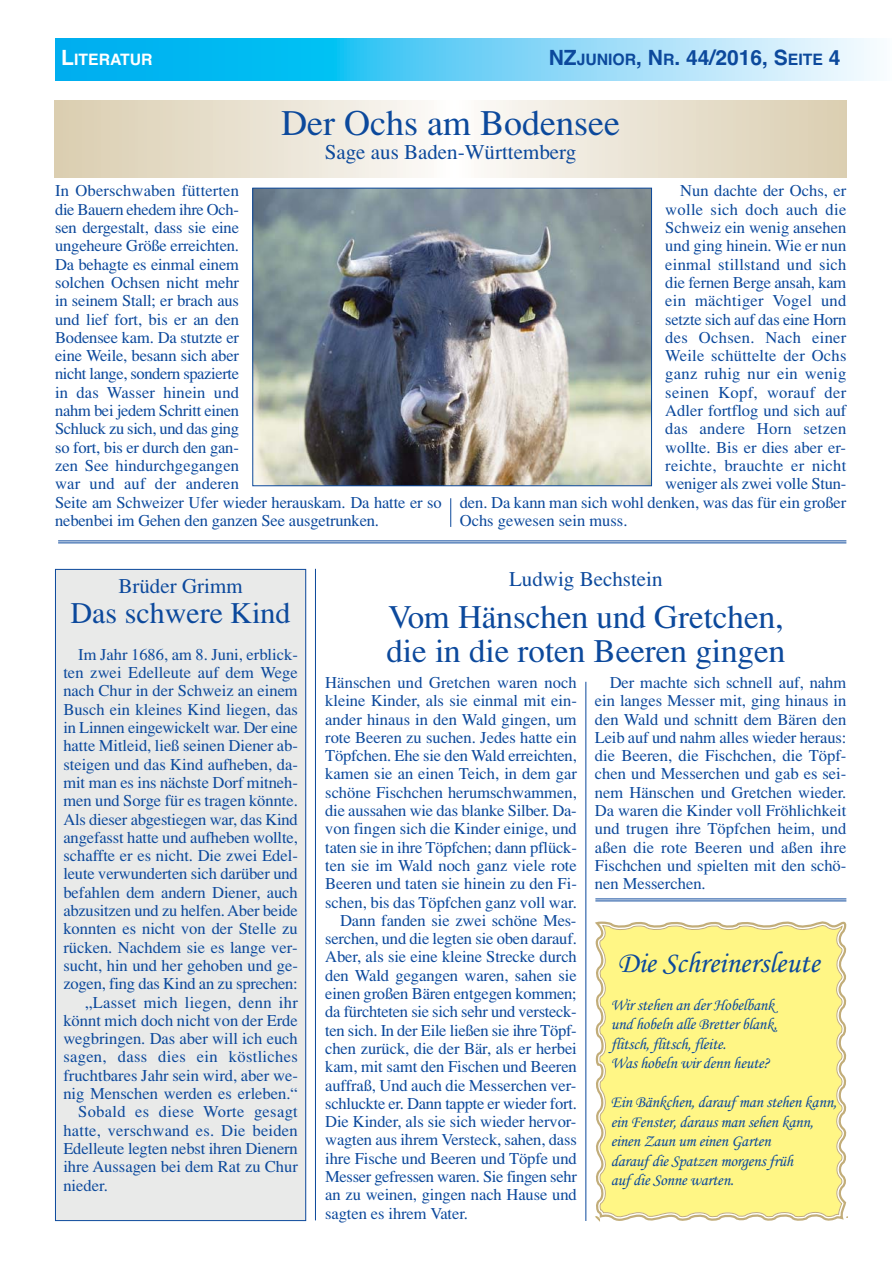
<style>
.page{position:relative;width:893px;height:1263px;background:#fff}
.page>*{position:absolute;margin:0;border:0;box-sizing:border-box;transform-origin:0 0}
.t1{font:36px "Times H Roman";color:#0c499c}
.t2{font:33px/34.5px "Times H Roman";color:#0c499c}
.t3{font:30px "Monotype Corsiva";color:#0c499c}
.t4{font:30px "Times H Roman";color:#0c499c}
.t5{font:21px "Times H Roman";color:#0c499c}
.t6{font:700 21px "Helvetica";color:#0c499c}
.t7{font:16.5px/18.3px "Times H Roman";letter-spacing:-.005em;color:#0c499c}
.t8{font:16.5px/19.5px "Monotype Corsiva";letter-spacing:-.015em;color:#0c499c}
.t9{font:16.5px "Times H Roman";letter-spacing:.02em;color:#0c499c}
.t10{font:16.5px "Times H Roman";letter-spacing:.015em;color:#0c499c}
.t11{font:700 15.75px "Helvetica";color:#fff}
.s1{font-size:21px}
.s2{font-size:15.75px}
</style>
<div class="page">
<svg style="left:55px;top:38px;width:819px;height:43px;background:#63d0f6"></svg>
<hr style="left:315px;top:569px;width:1px;height:651px;background:#0c499c">
<svg style="left:55px;top:100px;width:791px;height:78px;background:#eae3d3"></svg>
<div style="left:56px;top:570px;width:249px;height:650px;background:#e9eae9"></div>
<div style="left:55px;top:569px;width:251px;height:652px;border:1px solid #0c499c"></div>
<img style="left:254px;top:190px;width:395px;height:294px">
<div style="left:252px;top:188px;width:399px;height:298px;border:1px solid #0c499c"></div>
<hr style="left:58px;top:542px;width:788px;height:1px;background:#0c499c">
<hr style="left:58px;top:540px;width:788px;height:1px;background:#0c499c">
<hr style="left:595px;top:900px;width:251px;height:1px;background:#0c499c">
<hr style="left:595px;top:898px;width:251px;height:1px;background:#0c499c">
<svg style="left:450px;top:498px;width:1px;height:29px"></svg>
<hr style="left:585px;top:682px;width:1px;height:539px;background:#0c499c">
<svg style="left:595px;top:921px;width:253px;height:300px"></svg>
<svg style="left:598px;top:924px;width:246px;height:295px;background:#fcf38a"></svg>
<svg style="left:595px;top:1209px;width:7px;height:13px"></svg>
<p class="t11" style="left:61px;top:54px;width:93px"><span class="s1">L</span>ITERATUR</p>
<p class="t6" style="left:548px;top:50px;width:293px">NZ<span class="s2">JUNIOR</span>, N<span class="s2">R</span>. 44/2016, S<span class="s2">EITE</span> 4</p>
<h1 class="t1" style="left:281px;top:110px;width:340px">Der Ochs am Bodensee</h1>
<p class="t5" style="left:325px;top:145px;width:253px">Sage aus Baden-Württemberg</p>
<p class="t7" style="left:55px;top:183px;width:388px">In Oberschwaben fütterten<br>die Bauern ehedem ihre Och-<br>sen dergestalt, dass sie eine<br>ungeheure Größe erreichten.<br>Da behagte es einmal einem<br>solchen Ochsen nicht mehr<br>in seinem Stall; er brach aus<br>und lief fort, bis er an den<br>Bodensee kam. Da stutzte er<br>eine Weile, besann sich aber<br>nicht lange, sondern spazierte<br>in das Wasser hinein und<br>nahm bei jedem Schritt einen<br>Schluck zu sich, und das ging<br>so fort, bis er durch den gan-<br>zen See hindurchgegangen<br>war und auf der anderen<br>Seite am Schweizer Ufer wieder herauskam. Da hatte er so nebenbei im Gehen den ganzen See ausgetrunken.</p>
<p class="t7" style="left:680px;top:183px;width:168px">Nun dachte der Ochs, er</p>
<p class="t9" style="left:665px;top:204px;width:183px">wolle sich doch auch die</p>
<p class="t7" style="left:665px;top:220px;width:183px">Schweiz ein wenig ansehen</p>
<p class="t7" style="left:665px;top:238px;width:183px">und ging hinein. Wie er nun</p>
<p class="t10" style="left:665px;top:258px;width:183px">einmal stillstand und sich</p>
<p class="t7" style="left:665px;top:275px;width:183px">die fernen Berge ansah, kam</p>
<p class="t9" style="left:665px;top:295px;width:183px">ein mächtiger Vogel und</p>
<p class="t7" style="left:665px;top:312px;width:183px">setzte sich auf das eine Horn</p>
<p class="t9" style="left:665px;top:332px;width:183px">des Ochsen. Nach einer</p>
<p class="t10" style="left:665px;top:350px;width:183px">Weile schüttelte der Ochs</p>
<p class="t9" style="left:665px;top:368px;width:183px">ganz ruhig nur ein wenig</p>
<p class="t9" style="left:665px;top:387px;width:183px">seinen Kopf, worauf der</p>
<p class="t7" style="left:665px;top:403px;width:183px">Adler fortflog und sich auf</p>
<p class="t9" style="left:665px;top:423px;width:183px">das andere Horn setzen</p>
<p class="t7" style="left:665px;top:440px;width:182px">wollte. Bis er dies aber er-</p>
<p class="t9" style="left:665px;top:460px;width:183px">reichte, brauchte er nicht</p>
<p class="t7" style="left:665px;top:476px;width:183px">weniger als zwei volle Stun-</p>
<p class="t7" style="left:460px;top:495px;width:388px">den. Da kann man sich wohl denken, was das für ein großer</p>
<p class="t7" style="left:460px;top:513px;width:169px">Ochs gewesen sein muss.</p>
<p class="t5" style="left:118px;top:579px;width:126px">Brüder Grimm</p>
<h3 class="t4" style="left:71px;top:603px;width:221px">Das schwere Kind</h3>
<p class="t7" style="left:78px;top:647px;width:221px">Im Jahr 1686, am 8. Juni, erblick-</p>
<p class="t7" style="left:63px;top:665px;width:236px">ten zwei Edelleute auf dem Wege</p>
<p class="t7" style="left:63px;top:683px;width:236px">nach Chur in der Schweiz an einem</p>
<p class="t7" style="left:63px;top:702px;width:236px">Busch ein kleines Kind liegen, das</p>
<p class="t7" style="left:63px;top:720px;width:236px">in Linnen eingewickelt war. Der eine</p>
<p class="t7" style="left:63px;top:738px;width:236px">hatte Mitleid, ließ seinen Diener ab-</p>
<p class="t7" style="left:63px;top:757px;width:236px">steigen und das Kind aufheben, da-</p>
<p class="t7" style="left:63px;top:775px;width:236px">mit man es ins nächste Dorf mitneh-</p>
<p class="t7" style="left:63px;top:793px;width:236px">men und Sorge für es tragen könnte.</p>
<p class="t7" style="left:63px;top:812px;width:236px">Als dieser abgestiegen war, das Kind</p>
<p class="t7" style="left:63px;top:830px;width:236px">angefasst hatte und aufheben wollte,</p>
<p class="t7" style="left:63px;top:848px;width:236px">schaffte er es nicht. Die zwei Edel-</p>
<p class="t7" style="left:63px;top:866px;width:236px">leute verwunderten sich darüber und</p>
<p class="t7" style="left:63px;top:885px;width:236px">befahlen dem andern Diener, auch</p>
<p class="t7" style="left:63px;top:903px;width:236px">abzusitzen und zu helfen. Aber beide</p>
<p class="t7" style="left:63px;top:921px;width:236px">konnten es nicht von der Stelle zu</p>
<p class="t7" style="left:63px;top:940px;width:236px">rücken. Nachdem sie es lange ver-</p>
<p class="t7" style="left:63px;top:958px;width:236px">sucht, hin und her gehoben und ge-</p>
<p class="t7" style="left:63px;top:976px;width:236px">zogen, fing das Kind an zu sprechen:</p>
<p class="t9" style="left:85px;top:996px;width:214px">„Lasset mich liegen, denn ihr</p>
<p class="t7" style="left:63px;top:1013px;width:236px">könnt mich doch nicht von der Erde</p>
<p class="t7" style="left:63px;top:1031px;width:236px">wegbringen. Das aber will ich euch</p>
<p class="t9" style="left:63px;top:1051px;width:236px">sagen, dass dies ein köstliches</p>
<p class="t7" style="left:63px;top:1068px;width:236px">fruchtbares Jahr sein wird, aber we-</p>
<p class="t7" style="left:63px;top:1086px;width:236px">nig Menschen werden es erleben.“</p>
<p class="t9" style="left:78px;top:1106px;width:221px">Sobald es diese Worte gesagt</p>
<p class="t10" style="left:63px;top:1124px;width:236px">hatte, verschwand es. Die beiden</p>
<p class="t7" style="left:63px;top:1141px;width:236px">Edelleute legten nebst ihren Dienern</p>
<p class="t7" style="left:63px;top:1159px;width:236px">ihre Aussagen bei dem Rat zu Chur</p>
<p class="t7" style="left:63px;top:1178px;width:46px">nieder.</p>
<p class="t5" style="left:509px;top:571px;width:155px">Ludwig Bechstein</p>
<h2 class="t2" style="left:386px;top:603px;width:400px">Vom Hänschen und Gretchen, die in die roten Beeren gingen</h2>
<p class="t7" style="left:325px;top:675px;width:253px">Hänschen und Gretchen waren noch</p>
<p class="t7" style="left:325px;top:693px;width:253px">kleine Kinder, als sie einmal mit ein-</p>
<p class="t7" style="left:325px;top:712px;width:253px">ander hinaus in den Wald gingen, um</p>
<p class="t7" style="left:325px;top:730px;width:253px">rote Beeren zu suchen. Jedes hatte ein</p>
<p class="t7" style="left:325px;top:748px;width:253px">Töpfchen. Ehe sie den Wald erreichten,</p>
<p class="t7" style="left:325px;top:766px;width:253px">kamen sie an einen Teich, in dem gar</p>
<p class="t7" style="left:325px;top:785px;width:253px">schöne Fischchen herumschwammen,</p>
<p class="t7" style="left:325px;top:803px;width:253px">die aussahen wie das blanke Silber. Da-</p>
<p class="t7" style="left:325px;top:821px;width:253px">von fingen sich die Kinder einige, und</p>
<p class="t7" style="left:325px;top:840px;width:253px">taten sie in ihre Töpfchen; dann pflück-</p>
<p class="t7" style="left:325px;top:858px;width:253px">ten sie im Wald noch ganz viele rote</p>
<p class="t7" style="left:325px;top:876px;width:253px">Beeren und taten sie hinein zu den Fi-</p>
<p class="t7" style="left:325px;top:895px;width:253px">schen, bis das Töpfchen ganz voll war.</p>
<p class="t7" style="left:340px;top:913px;width:238px">Dann fanden sie zwei schöne Mes-</p>
<p class="t7" style="left:325px;top:931px;width:253px">serchen, und die legten sie oben darauf.</p>
<p class="t7" style="left:325px;top:949px;width:253px">Aber, als sie eine kleine Strecke durch</p>
<p class="t7" style="left:325px;top:968px;width:253px">den Wald gegangen waren, sahen sie</p>
<p class="t7" style="left:325px;top:986px;width:253px">einen großen Bären entgegen kommen;</p>
<p class="t7" style="left:325px;top:1004px;width:253px">da fürchteten sie sich sehr und versteck-</p>
<p class="t7" style="left:325px;top:1023px;width:253px">ten sich. In der Eile ließen sie ihre Töpf-</p>
<p class="t7" style="left:325px;top:1041px;width:253px">chen zurück, die der Bär, als er herbei</p>
<p class="t7" style="left:325px;top:1059px;width:253px">kam, mit samt den Fischen und Beeren</p>
<p class="t7" style="left:325px;top:1078px;width:252px">auffraß, Und auch die Messerchen ver-</p>
<p class="t7" style="left:325px;top:1096px;width:253px">schluckte er. Dann tappte er wieder fort.</p>
<p class="t7" style="left:325px;top:1114px;width:253px">Die Kinder, als sie sich wieder hervor-</p>
<p class="t7" style="left:325px;top:1132px;width:253px">wagten aus ihrem Versteck, sahen, dass</p>
<p class="t7" style="left:325px;top:1151px;width:253px">ihre Fische und Beeren und Töpfe und</p>
<p class="t7" style="left:325px;top:1169px;width:253px">Messer gefressen waren. Sie fingen sehr</p>
<p class="t7" style="left:325px;top:1187px;width:253px">an zu weinen, gingen nach Hause und</p>
<p class="t7" style="left:325px;top:1206px;width:144px">sagten es ihrem Vater.</p>
<p class="t7" style="left:595px;top:675px;width:253px;text-align:justify;text-indent:15px">Der machte sich schnell auf, nahm ein langes Messer mit, ging hinaus in den Wald und schnitt dem Bären den Leib auf und nahm alles wieder heraus: die Beeren, die Fischchen, die Töpf&shy;chen und Messerchen und gab es sei&shy;nem Hänschen und Gretchen wieder.<br>Da waren die Kinder voll Fröhlichkeit und trugen ihre Töpfchen heim, und aßen die rote Beeren und aßen ihre Fischchen und spielten mit den schö&shy;nen Messerchen.</p>
<h3 class="t3" style="left:617px;top:951px;width:204px">Die Schreinersleute</h3>
<p class="t8" style="left:610px;top:996px;width:168px">Wir stehen an der Hobelbank und hobeln alle Bretter blank, flitsch, flitsch, fleite.<br>Was hobeln wir denn heute?</p>
<p class="t8" style="left:610px;top:1094px;width:227px">Ein Bänkchen, darauf man stehen kann, ein Fenster, daraus man sehen kann, einen Zaun um einen Garten<br>darauf die Spatzen morgens früh<br>auf die Sonne warten.</p>
</div>
